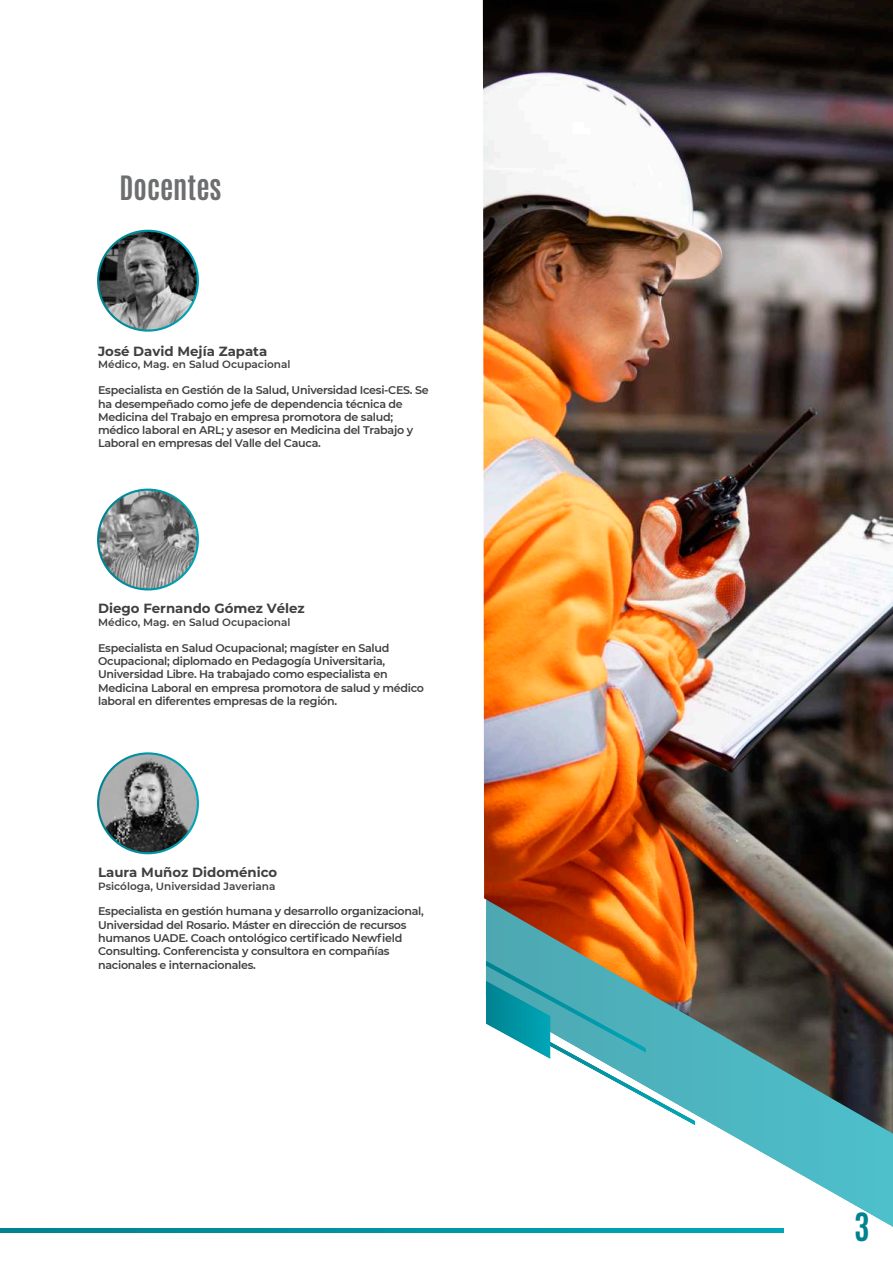
<style>
.page{position:relative;width:893px;height:1263px;background:#fff}
.page>*{position:absolute;margin:0;border:0;box-sizing:border-box;transform-origin:0 0}
.t1{font:700 33px "Antonio";color:#008290}
.t2{font:700 28.5px "Antonio";color:#6d6e70}
.t3{font:700 13.35px "Montserrat";color:#404041}
.t4{font:600 11.1px/13.4px "Montserrat";letter-spacing:-.025em;color:#404041}
.t5{font:600 10.5px "Montserrat";color:#404041}
</style>
<div class="page">
<svg style="left:730px;top:1134px;width:163px;height:93px"></svg>
<img style="left:483px;top:0;width:410px;height:1134px">
<svg style="left:0;top:1228px;width:784px;height:4px;background:#0094a3"></svg>
<img style="left:98px;top:231px;width:100px;height:100px;border-radius:50px">
<div style="left:97px;top:230px;width:102px;height:102px;border:2px solid #fff;border-radius:50%"></div>
<img style="left:98px;top:490px;width:100px;height:99px;border-radius:50px">
<div style="left:97px;top:489px;width:102px;height:101px;border:2px solid #fff;border-radius:50%"></div>
<img style="left:98px;top:753px;width:100px;height:100px;border-radius:50px">
<div style="left:97px;top:752px;width:102px;height:102px;border:2px solid #fff;border-radius:50%"></div>
<h2 class="t2" style="left:120px;top:171px;width:103px">Docentes</h2>
<p class="t3" style="left:98px;top:345px;width:171px">José David Mejía Zapata</p>
<p class="t5" style="left:98px;top:360px;width:194px">MÈdico, Mag. en Salud Ocupacional</p>
<p class="t4" style="left:98px;top:383px;width:332px">Especialista en Gestión de la Salud, Universidad Icesi-CES. Se ha desempeÒado como jefe de dependencia tÈcnica de Medicina del Trabajo en empresa promotora de salud; mÈdico laboral en ARL; y asesor en Medicina del Trabajo y Laboral en empresas del Valle del Cauca.</p>
<p class="t3" style="left:98px;top:603px;width:208px">Diego Fernando Gómez Vélez</p>
<p class="t5" style="left:98px;top:618px;width:194px">MÈdico, Mag. en Salud Ocupacional</p>
<p class="t4" style="left:98px;top:642px;width:327px">Especialista en Salud Ocupacional; magÌster en Salud Ocupacional; diplomado en Pedagogía Universitaria, Universidad Libre. Ha trabajado como especialista en Medicina Laboral en empresa promotora de salud y mÈdico laboral en diferentes empresas de la región.</p>
<p class="t3" style="left:98px;top:866px;width:181px">Laura Muñoz Didoménico</p>
<p class="t5" style="left:98px;top:878px;width:179px">Psicóloga, Universidad Javeriana</p>
<p class="t4" style="left:98px;top:904px;width:327px">Especialista en gestión humana y desarrollo organizacional, Universidad del Rosario. Máster en dirección de recursos humanos UADE. Coach ontológico certificado Newfield Consulting. Conferencista y consultora en compaÒÌas nacionales e internacionales.</p>
<h1 class="t1" style="left:854px;top:1208px;width:17px">3</h1>
</div>
